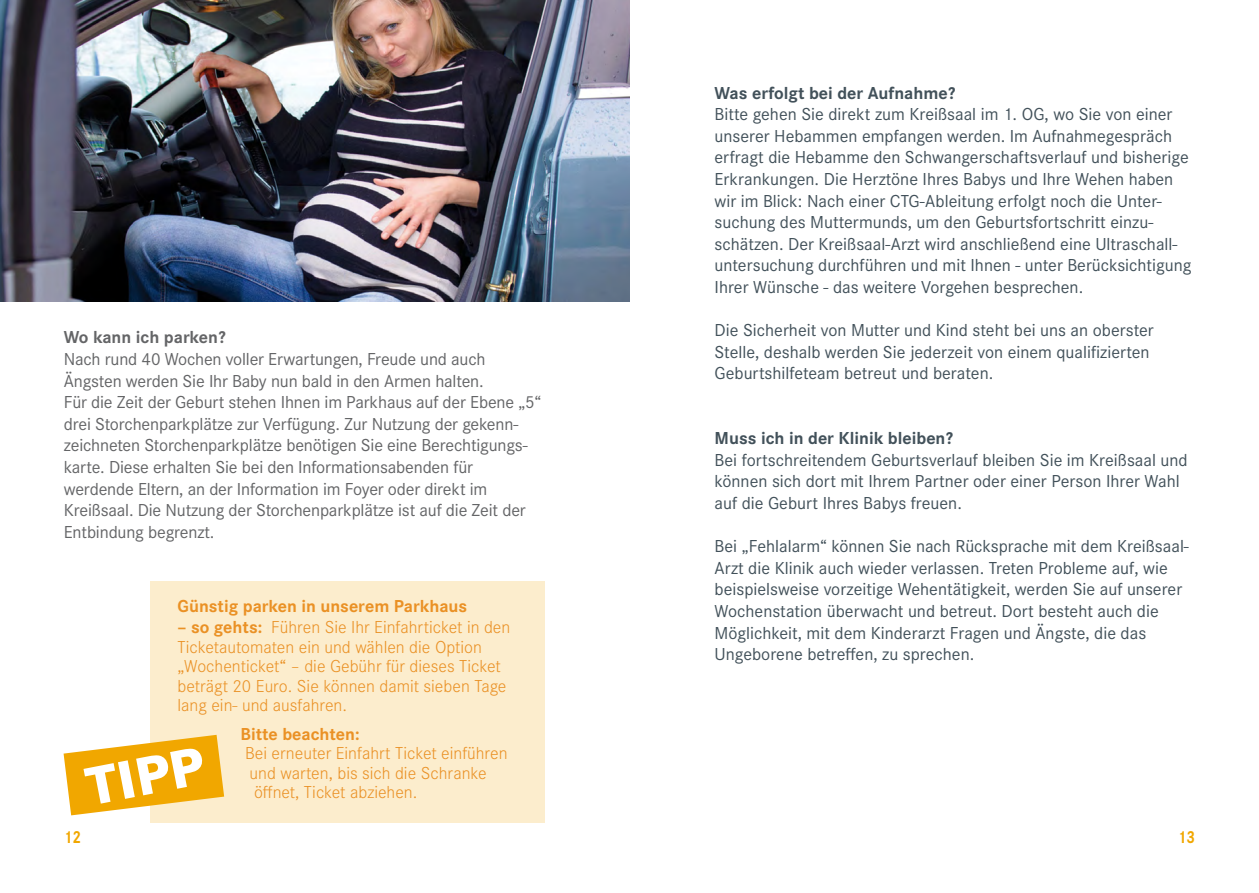
<style>
.page{position:relative;width:1259px;height:893px;background:#fff}
.page>*{position:absolute;margin:0;border:0;box-sizing:border-box;transform-origin:0 0}
.t1{font:800 55.95px "Corporate S";color:#fff}
.t2{font:18px/21.6px "Corporate S";color:#42515a}
.t3{font:18px/21.6px "Corporate S";letter-spacing:-.01em;color:#646567}
.t4{font:300 18px/19.5px "Corporate S";color:#ea9125}
.t5{font:700 18px "Corporate S";color:#42515a}
.t6{font:700 18px "Corporate S";color:#ea9125}
.t7{font:700 18px "Corporate S";color:#646567}
.t8{font:700 18px "Corporate S";color:#f1a700;scale:.85 1}
.s1{font-weight:700}
</style>
<div class="page">
<div style="left:150px;top:581px;width:394px;height:242px;background:#fcedcd"></div>
<img style="left:0;top:0;width:629px;height:302px">
<svg style="left:64px;top:735px;width:160px;height:80px"></svg>
<p class="t7" style="left:64px;top:327px;width:163px">Wo kann ich parken?</p>
<p class="t3" style="left:64px;top:348px;width:479px">Nach rund 40 Wochen voller Erwartungen, Freude und auch Ängsten werden Sie Ihr Baby nun bald in den Armen halten.<br>Für die Zeit der Geburt stehen Ihnen im Parkhaus auf der Ebene „5“ drei Storchenparkplätze zur Verfügung. Zur Nutzung der gekenn&shy;zeichneten Storchenparkplätze benötigen Sie eine Berechtigungs&shy;karte. Diese erhalten Sie bei den Informationsabenden für werdende Eltern, an der Information im Foyer oder direkt im Kreißsaal. Die Nutzung der Storchenparkplätze ist auf die Zeit der Entbindung begrenzt.</p>
<p class="t6" style="left:178px;top:595px;width:291px">Günstig parken in unserem Parkhaus</p>
<p class="t4" style="left:178px;top:618px;width:334px"><span class="s1">– so gehts:</span> Führen Sie Ihr Einfahrticket in den Ticketautomaten ein und wählen die Option „Wochenticket“ – die Gebühr für dieses Ticket beträgt 20 Euro. Sie können damit sieben Tage lang ein- und ausfahren.</p>
<p class="t6" style="left:241px;top:723px;width:121px">Bitte beachten:</p>
<p class="t4" style="left:245px;top:744px;width:264px">Bei erneuter Einfahrt Ticket einführen und warten, bis sich die Schranke öffnet, Ticket abziehen.</p>
<h1 class="t1" style="left:80px;top:749px;width:120px;rotate:-11deg">TIPP</h1>
<p class="t5" style="left:714px;top:82px;width:242px">Was erfolgt bei der Aufnahme?</p>
<p class="t2" style="left:714px;top:104px;width:478px">Bitte gehen Sie direkt zum Kreißsaal im 1. OG, wo Sie von einer unserer Hebammen empfangen werden. Im Aufnahmegespräch erfragt die Hebamme den Schwangerschaftsverlauf und bisherige Erkrankungen. Die Herztöne Ihres Babys und Ihre Wehen haben wir im Blick: Nach einer CTG-Ableitung erfolgt noch die Unter&shy;suchung des Muttermunds, um den Geburtsfortschritt einzu&shy;schätzen. Der Kreißsaal-Arzt wird anschließend eine Ultraschall&shy;untersuchung durchführen und mit Ihnen - unter Berücksichtigung Ihrer Wünsche - das weitere Vorgehen besprechen.</p>
<p class="t2" style="left:714px;top:320px;width:441px">Die Sicherheit von Mutter und Kind steht bei uns an oberster<br>Stelle, deshalb werden Sie jederzeit von einem qualifizierten<br>Geburtshilfeteam betreut und beraten.</p>
<p class="t5" style="left:714px;top:428px;width:240px">Muss ich in der Klinik bleiben?</p>
<p class="t2" style="left:714px;top:449px;width:474px">Bei fortschreitendem Geburtsverlauf bleiben Sie im Kreißsaal und können sich dort mit Ihrem Partner oder einer Person Ihrer Wahl auf die Geburt Ihres Babys freuen.</p>
<p class="t2" style="left:714px;top:536px;width:476px">Bei „Fehlalarm“ können Sie nach Rücksprache mit dem Kreißsaal-Arzt die Klinik auch wieder verlassen. Treten Probleme auf, wie beispielsweise vorzeitige Wehentätigkeit, werden Sie auf unserer Wochenstation überwacht und betreut. Dort besteht auch die Möglichkeit, mit dem Kinderarzt Fragen und Ängste, die das Ungeborene betreffen, zu sprechen.</p>
<p class="t8" style="left:64px;top:826px;width:22px">12</p>
<p class="t8" style="left:1177px;top:826px;width:22px">13</p>
</div>
